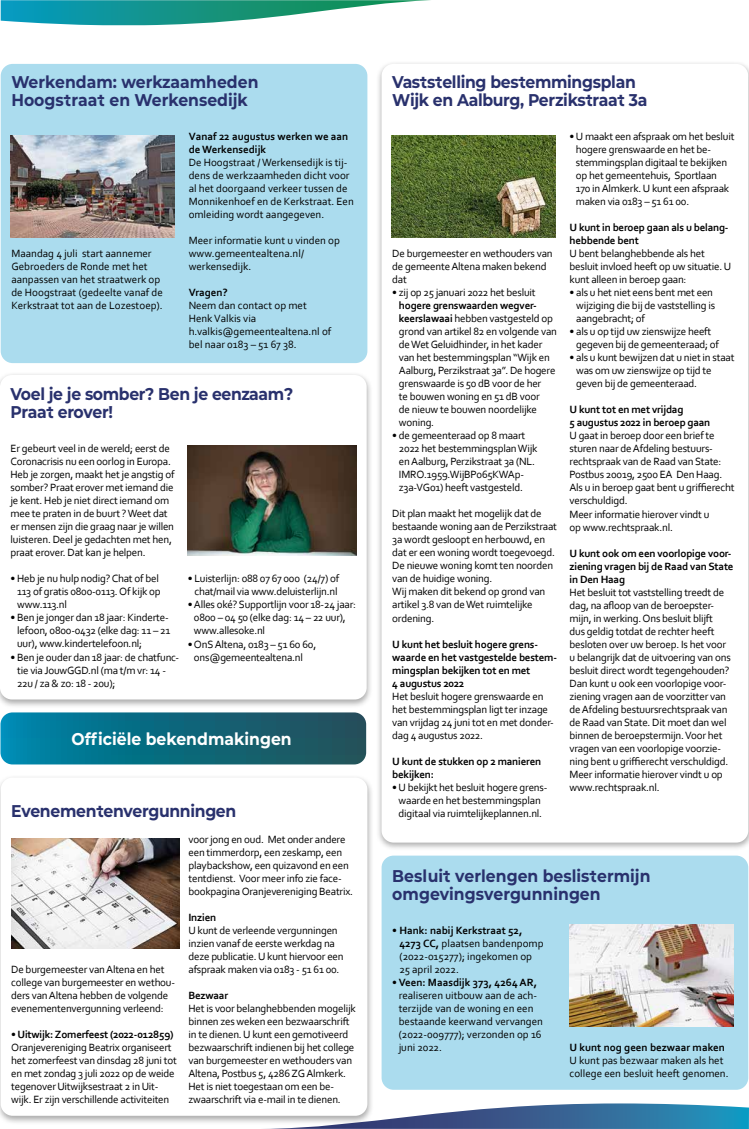
<style>
.page{position:relative;width:749px;height:1129px;background:#fff}
.page>*{position:absolute;margin:0;border:0;box-sizing:border-box;transform-origin:0 0}
.t1{font:700 17px/18px "Mont Altena";letter-spacing:-.02em;color:#29316d}
.t2{font:700 17px/18px "Mont Altena";color:#29316d}
.t3{font:700 17px "Mont Altena";color:#fff}
.t4{font:11px/13px "Corbel";letter-spacing:-.02em;color:#000}
.t5{font:11px/13px "Corbel";color:#000}
.t6{font:700 11px/13px "Corbel";letter-spacing:-.02em;color:#000}
.t7{font:700 11px/13px "Corbel";color:#000}
.s1{font-weight:700}
</style>
<div class="page">
<svg style="left:1px;top:0;width:430px;height:25px"></svg>
<svg style="left:293px;top:1103px;width:455px;height:25px"></svg>
<div style="left:1px;top:64px;width:366px;height:299px;background:#abdcee;border-radius:12px"></div>
<div style="left:376px;top:61px;width:372px;height:790px;background:#000;opacity:.34"></div>
<div style="left:381px;top:64px;width:367px;height:778px;background:#fff;border-radius:12px"></div>
<img style="left:10px;top:135px;width:164px;height:102px">
<img style="left:391px;top:135px;width:164px;height:102px">
<div style="left:0;top:774px;width:374px;height:350px;background:#000;opacity:.34"></div>
<div style="left:1px;top:777px;width:366px;height:338px;background:#fff;border-radius:12px"></div>
<div style="left:0;top:372px;width:373px;height:336px;background:#000;opacity:.34"></div>
<div style="left:0;top:375px;width:366px;height:324px;background:#fff;border-radius:12px"></div>
<img style="left:12px;top:838px;width:168px;height:110px">
<img style="left:188px;top:445px;width:168px;height:111px">
<svg style="left:0;top:712px;width:366px;height:52px;background:#126b80"></svg>
<div style="left:381px;top:855px;width:367px;height:234px;background:#abdcee;border-radius:12px"></div>
<img style="left:569px;top:924px;width:164px;height:101px">
<h1 class="t2" style="left:11px;top:72px;width:248px">Werkendam: werkzaamheden<br>Hoogstraat en Werkensedijk</h1>
<p class="t5" style="left:11px;top:247px;width:153px">Maandag 4 juli start aannemer<br>Gebroeders de Ronde met het aanpassen van het straatwerk op de Hoogstraat (gedeelte vanaf de<br>Kerkstraat tot aan de Lozestoep).</p>
<p class="t7" style="left:189px;top:130px;width:161px">Vanaf 22 augustus werken we aan de Werkensedijk</p>
<p class="t5" style="left:189px;top:156px;width:167px">De Hoogstraat / Werkensedijk is tij&shy;dens de werkzaamheden dicht voor al het doorgaand verkeer tussen de Monnikenhoef en de Kerkstraat. Een omleiding wordt aangegeven.</p>
<p class="t5" style="left:189px;top:234px;width:153px">Meer informatie kunt u vinden op www.gemeentealtena.nl/ werkensedijk.</p>
<p class="t6" style="left:189px;top:286px;width:40px">Vragen?</p>
<p class="t5" style="left:189px;top:299px;width:144px">Neem dan contact op met<br>Henk Valkis via h.valkis@gemeentealtena.nl of bel naar 0183 – 51 67 38.</p>
<h1 class="t1" style="left:11px;top:384px;width:284px">Voel je je somber? Ben je eenzaam?<br>Praat erover!</h1>
<p class="t4" style="left:11px;top:442px;width:165px">Er gebeurt veel in de wereld; eerst de Coronacrisis nu een oorlog in Europa.<br>Heb je zorgen, maakt het je angstig of somber? Praat erover met iemand die je kent. Heb je niet direct iemand om mee te praten in de buurt ? Weet dat er mensen zijn die graag naar je willen luisteren. Deel je gedachten met hen, praat erover. Dat kan je helpen.</p>
<p class="t4" style="left:17px;top:572px;width:145px;text-indent:-7px">• Heb je nu hulp nodig? Chat of bel<br>113 of gratis 0800-0113. Of kijk op www.113.nl</p>
<p class="t4" style="left:17px;top:611px;width:155px;text-indent:-7px">• Ben je jonger dan 18 jaar: Kinderte&shy;lefoon, 0800-0432 (elke dag: 11 – 21 uur), www.kindertelefoon.nl;</p>
<p class="t4" style="left:17px;top:650px;width:163px;text-indent:-7px">• Ben je ouder dan 18 jaar: de chatfunc&shy;tie via JouwGGD.nl (ma t/m vr: 14 -<br>22u / za &amp; zo: 18 - 20u);</p>
<p class="t4" style="left:188px;top:572px;width:153px;text-align:center">• Luisterlijn: 088 07 67 000 (24/7) of chat/mail via www.deluisterlijn.nl</p>
<p class="t4" style="left:194px;top:598px;width:163px;text-indent:-6px">• Alles oké? Supportlijn voor 18-24 jaar:<br>0800 – 04 50 (elke dag: 14 – 22 uur), www.allesoke.nl</p>
<p class="t4" style="left:194px;top:637px;width:124px;text-indent:-6px">• OnS Altena, 0183 – 51 60 60, ons@gemeentealtena.nl</p>
<h1 class="t3" style="left:71px;top:726px;width:221px">Officiële bekendmakingen</h1>
<h1 class="t1" style="left:11px;top:800px;width:226px">Evenementenvergunningen</h1>
<p class="t4" style="left:11px;top:962px;width:165px">De burgemeester van Altena en het college van burgemeester en wethou&shy;ders van Altena hebben de volgende evenementenvergunning verleend:</p>
<p class="t6" style="left:11px;top:1027px;width:164px">• Uitwijk: Zomerfeest (2022-012859)</p>
<p class="t4" style="left:11px;top:1040px;width:167px">Oranjevereniging Beatrix organiseert het zomerfeest van dinsdag 28 juni tot en met zondag 3 juli 2022 op de weide tegenover Uitwijksestraat 2 in Uit&shy;wijk. Er zijn verschillende activiteiten</p>
<p class="t4" style="left:188px;top:832px;width:166px">voor jong en oud. Met onder andere een timmerdorp, een zeskamp, een playbackshow, een quizavond en een tentdienst. Voor meer info zie face&shy;bookpagina Oranjevereniging Beatrix.</p>
<p class="t6" style="left:188px;top:910px;width:29px">Inzien</p>
<p class="t4" style="left:188px;top:923px;width:157px">U kunt de verleende vergunningen inzien vanaf de eerste werkdag na deze publicatie. U kunt hiervoor een afspraak maken via 0183 - 51 61 00.</p>
<p class="t6" style="left:188px;top:988px;width:41px">Bezwaar</p>
<p class="t4" style="left:188px;top:1001px;width:169px">Het is voor belanghebbenden mogelijk binnen zes weken een bezwaarschrift in te dienen. U kunt een gemotiveerd bezwaarschrift indienen bij het college van burgemeester en wethouders van Altena, Postbus 5, 4286 ZG Almkerk.<br>Het is niet toegestaan om een be&shy;zwaarschrift via e-mail in te dienen.</p>
<h1 class="t1" style="left:392px;top:72px;width:257px">Vaststelling bestemmingsplan<br>Wijk en Aalburg, Perzikstraat 3a</h1>
<p class="t4" style="left:392px;top:247px;width:162px">De burgemeester en wethouders van de gemeente Altena maken bekend dat</p>
<p class="t4" style="left:392px;top:286px;width:145px">• zij op 25 januari 2022 het besluit</p>
<p class="t4" style="left:399px;top:299px;width:159px"><span class="s1">hogere grenswaarden wegver&shy;keerslawaai</span> hebben vastgesteld op grond van artikel 82 en volgende van de Wet Geluidhinder, in het kader van het bestemmingsplan “Wijk en<br>Aalburg, Perzikstraat 3a”. De hogere grenswaarde is 50 dB voor de her<br>te bouwen woning en 51 dB voor<br>de nieuw te bouwen noordelijke woning.</p>
<p class="t4" style="left:399px;top:429px;width:140px;text-indent:-7px">• de gemeenteraad op 8 maart<br>2022 het bestemmingsplan Wijk en Aalburg, Perzikstraat 3a (NL.<br>IMRO.1959.WijBP065KWAp&shy;z3a-VG01) heeft vastgesteld.</p>
<p class="t4" style="left:392px;top:507px;width:166px">Dit plan maakt het mogelijk dat de bestaande woning aan de Perzikstraat<br>3a wordt gesloopt en herbouwd, en dat er een woning wordt toegevoegd.<br>De nieuwe woning komt ten noorden van de huidige woning.<br>Wij maken dit bekend op grond van artikel 3.8 van de Wet ruimtelijke ordening.</p>
<p class="t6" style="left:392px;top:637px;width:166px">U kunt het besluit hogere grens&shy;waarde en het vastgestelde bestem&shy;mingsplan bekijken tot en met<br>4 augustus 2022</p>
<p class="t4" style="left:392px;top:689px;width:163px">Het besluit hogere grenswaarde en het bestemmingsplan ligt ter inzage van vrijdag 24 juni tot en met donder&shy;dag 4 augustus 2022.</p>
<p class="t6" style="left:392px;top:754px;width:150px">U kunt de stukken op 2 manieren bekijken:</p>
<p class="t4" style="left:392px;top:780px;width:157px;text-align:center">• U bekijkt het besluit hogere grens&shy;waarde en het bestemmingsplan digitaal via ruimtelijkeplannen.nl.</p>
<p class="t4" style="left:575px;top:130px;width:160px;text-indent:-6px">• U maakt een afspraak om het besluit hogere grenswaarde en het be&shy;stemmingsplan digitaal te bekijken op het gemeentehuis, Sportlaan<br>170 in Almkerk. U kunt een afspraak maken via 0183 – 51 61 00.</p>
<p class="t6" style="left:569px;top:221px;width:160px">U kunt in beroep gaan als u belang&shy;hebbende bent</p>
<p class="t4" style="left:569px;top:247px;width:163px">U bent belanghebbende als het besluit invloed heeft op uw situatie. U kunt alleen in beroep gaan:</p>
<p class="t4" style="left:576px;top:286px;width:140px;text-indent:-7px">• als u het niet eens bent met een wijziging die bij de vaststelling is aangebracht; of</p>
<p class="t4" style="left:576px;top:325px;width:144px;text-indent:-7px">• als u op tijd uw zienswijze heeft gegeven bij de gemeenteraad; of</p>
<p class="t4" style="left:576px;top:351px;width:160px;text-indent:-7px">• als u kunt bewijzen dat u niet in staat was om uw zienswijze op tijd te geven bij de gemeenteraad.</p>
<p class="t6" style="left:569px;top:403px;width:142px">U kunt tot en met vrijdag<br>5 augustus 2022 in beroep gaan</p>
<p class="t4" style="left:569px;top:429px;width:166px">U gaat in beroep door een brief te sturen naar de Afdeling bestuurs&shy;rechtspraak van de Raad van State:<br>Postbus 20019, 2500 EA Den Haag.<br>Als u in beroep gaat bent u griffierecht verschuldigd.<br>Meer informatie hierover vindt u<br>op www.rechtspraak.nl.</p>
<p class="t6" style="left:569px;top:546px;width:165px">U kunt ook om een voorlopige voor&shy;ziening vragen bij de Raad van State in Den Haag</p>
<p class="t4" style="left:569px;top:585px;width:163px">Het besluit tot vaststelling treedt de dag, na afloop van de beroepster&shy;mijn, in werking. Ons besluit blijft dus geldig totdat de rechter heeft besloten over uw beroep. Is het voor u belangrijk dat de uitvoering van ons besluit direct wordt tegengehouden?<br>Dan kunt u ook een voorlopige voor&shy;ziening vragen aan de voorzitter van de Afdeling bestuursrechtspraak van de Raad van State. Dit moet dan wel binnen de beroepstermijn. Voor het vragen van een voorlopige voorzie&shy;ning bent u griffierecht verschuldigd.<br>Meer informatie hierover vindt u op www.rechtspraak.nl.</p>
<h1 class="t2" style="left:392px;top:865px;width:259px">Besluit verlengen beslistermijn omgevingsvergunningen</h1>
<p class="t5" style="left:399px;top:923px;width:145px;text-indent:-7px"><span class="s1">• Hank: nabij Kerkstraat 52,<br>4273 CC,</span> plaatsen bandenpomp (2022-015277); ingekomen op<br>25 april 2022.</p>
<p class="t7" style="left:392px;top:975px;width:146px">• Veen: Maasdijk 373, 4264 AR,</p>
<p class="t5" style="left:398px;top:988px;width:146px">realiseren uitbouw aan de ach&shy;terzijde van de woning en een bestaande keerwand vervangen (2022-009777); verzonden op 16 juni 2022.</p>
<p class="t7" style="left:569px;top:1040px;width:157px">U kunt nog geen bezwaar maken</p>
<p class="t5" style="left:569px;top:1053px;width:160px">U kunt pas bezwaar maken als het college een besluit heeft genomen.</p>
</div>
